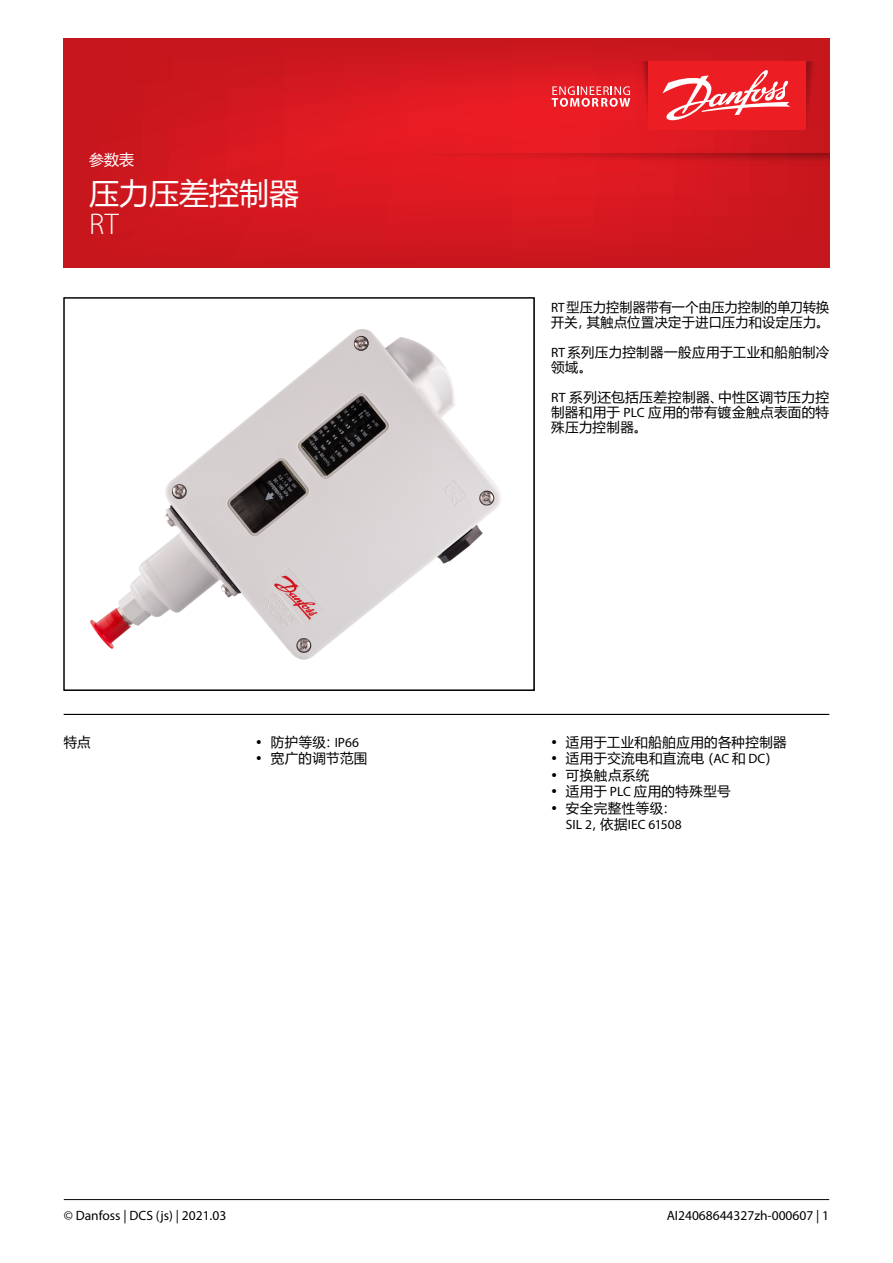
<style>
.page{position:relative;width:893px;height:1263px;background:#fff}
.page>*{position:absolute;margin:0;border:0;box-sizing:border-box;transform-origin:0 0}
.t1{font:30px "Microsoft Ya Hei";color:#fff}
.t2{font:300 30px "Myriad Pro";color:#fff}
.t3{font:15px "Microsoft Ya Hei";color:#fff}
.t4{font:13.5px/16.5px "Microsoft Ya Hei";letter-spacing:.025em;color:#000}
.t5{font:13.5px "Myriad Pro";color:#000}
.t6{font:13.5px/15px "Microsoft Ya Hei";letter-spacing:.025em;color:#000;scale:.96 1}
.s1{font-family:"Myriad Pro"}
.s2{font-family:"Microsoft Ya Hei"}
</style>
<div class="page">
<svg style="left:64px;top:38px;width:765px;height:230px;background:#d2181f"></svg>
<svg style="left:806px;top:61px;width:13px;height:69px"></svg>
<svg style="left:636px;top:61px;width:12px;height:69px"></svg>
<div style="left:648px;top:61px;width:158px;height:69px;background:#ed1d24"></div>
<svg style="left:552px;top:86px;width:78px;height:21px;background:#ef696e"></svg>
<svg style="left:662px;top:70px;width:128px;height:51px"></svg>
<svg style="left:332px;top:153px;width:497px;height:13px;background:#d3171f"></svg>
<hr style="left:64px;top:1199px;width:765px;height:1px;background:#000">
<img style="left:90px;top:329px;width:411px;height:331px">
<hr style="left:64px;top:714px;width:765px;height:1px;background:#000">
<p class="t3" style="left:89px;top:150px;width:46px">参数表</p>
<h1 class="t1" style="left:89px;top:173px;width:211px">压力压差控制器</h1>
<h1 class="t2" style="left:89px;top:207px;width:31px">RT</h1>
<p class="t6" style="left:551px;top:299px;width:291px"><span class="s1">RT</span> 型压力控制器带有一个由压力控制的单刀转换开关，其触点位置决定于进口压力和设定压力。</p>
<p class="t4" style="left:551px;top:344px;width:280px;line-height:15px"><span class="s1">RT</span> 系列压力控制器一般应用于工业和船舶制冷领域。</p>
<p class="t4" style="left:551px;top:389px;width:280px;line-height:15px;text-align:justify"><span class="s1">RT</span> 系列还包括压差控制器、中性区调节压力控制器和用于 <span class="s1">PLC</span> 应用的带有镀金触点表面的特殊压力控制器。</p>
<p class="t4" style="left:64px;top:733px;width:28px">特点</p>
<p class="t4" style="left:271px;top:733px;width:98px">防护等级：<span class="s1">IP66</span>宽广的调节范围</p>
<p class="t4" style="left:566px;top:733px;width:222px">适用于工业和船舶应用的各种控制器适用于交流电和直流电（<span class="s1">AC</span> 和 <span class="s1">DC</span>）可换触点系统<br>适用于 <span class="s1">PLC</span> 应用的特殊型号<br>安全完整性等级：</p>
<p class="t5" style="left:566px;top:817px;width:117px">SIL 2<span class="s2">，依据</span>IEC 61508</p>
<p class="t5" style="left:64px;top:1208px;width:164px">© Danfoss | DCS (js) | 2021.03</p>
<p class="t5" style="left:667px;top:1208px;width:164px">AI24068644327zh-000607 | 1</p>
</div>
